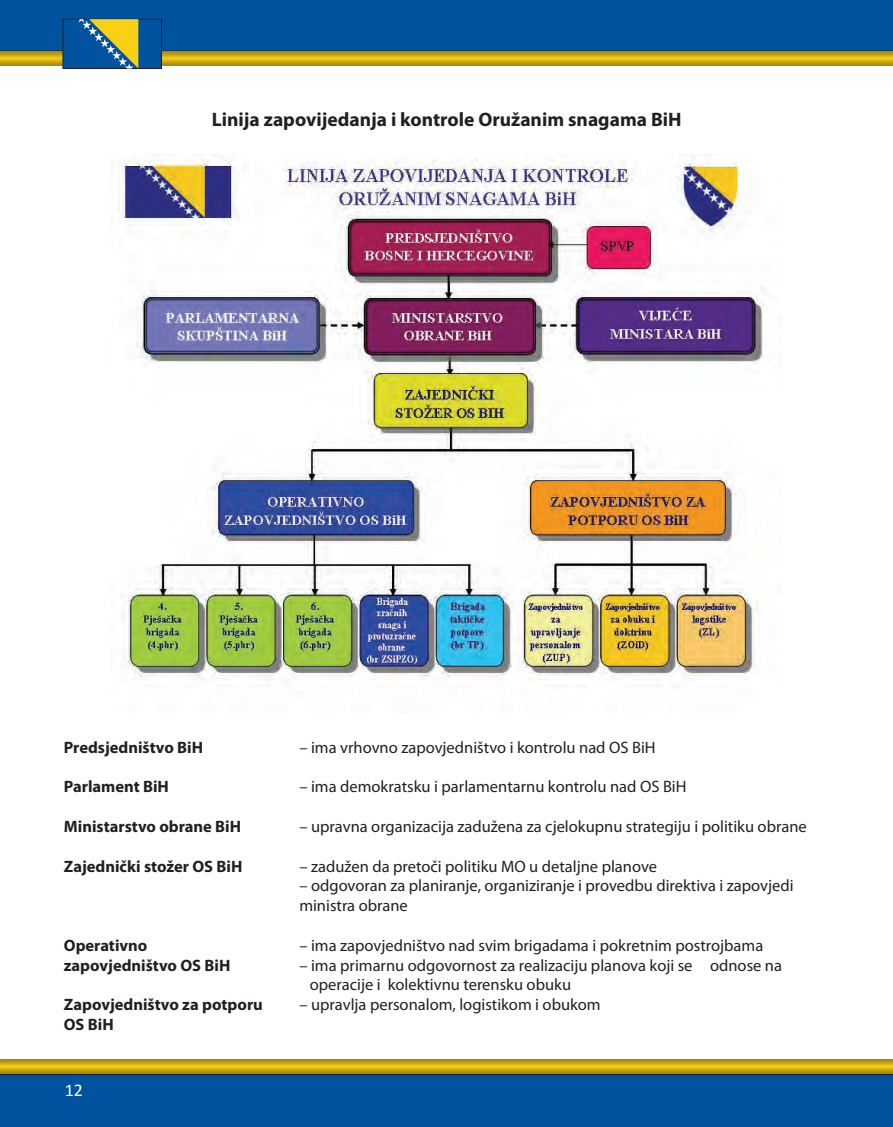
<style>
.page{position:relative;width:893px;height:1127px;background:#fff}
.page>*{position:absolute;margin:0;border:0;box-sizing:border-box;transform-origin:0 0}
.t1{font:700 19.5px "Myriad Pro";color:#231f20}
.t2{font:18px "Calibri";color:#fff}
.t3{font:16.5px/19.8px "Myriad Pro";color:#231f20}
.t4{font:700 16.5px "Myriad Pro";color:#231f20}
</style>
<div class="page">
<img style="left:118px;top:155px;width:649px;height:532px">
<div style="left:0;top:0;width:893px;height:51px;background:#0153a0"></div>
<div style="left:0;top:1075px;width:893px;height:52px;background:#0153a0"></div>
<div style="left:0;top:51px;width:893px;height:17px;background:#231f20;opacity:.5"></div>
<div style="left:0;top:1057px;width:893px;height:18px;background:#231f20;opacity:.5"></div>
<div style="left:63px;top:19px;width:98px;height:50px;background:#0153a0"></div>
<div style="left:63px;top:19px;width:99px;height:50px;border:1px solid #231f20"></div>
<svg style="left:79px;top:19px;width:59px;height:50px"></svg>
<p class="t1" style="left:212px;top:107px;width:471px">Linija zapovijedanja i kontrole Oružanim snagama BiH</p>
<p class="t4" style="left:64px;top:736px;width:141px">Predsjedništvo BiH</p>
<p class="t4" style="left:64px;top:776px;width:107px">Parlament BiH</p>
<p class="t4" style="left:64px;top:816px;width:179px">Ministarstvo obrane BiH</p>
<p class="t4" style="left:64px;top:855px;width:180px">Zajednički stožer OS BiH</p>
<p class="t4" style="left:64px;top:934px;width:85px">Operativno</p>
<p class="t4" style="left:64px;top:954px;width:168px">zapovjedništvo OS BiH</p>
<p class="t4" style="left:64px;top:994px;width:201px">Zapovjedništvo za potporu</p>
<p class="t4" style="left:64px;top:1014px;width:51px">OS BiH</p>
<p class="t2" style="left:65px;top:1078px;width:20px">12</p>
<p class="t3" style="left:299px;top:737px;width:358px">– ima vrhovno zapovjedništvo i kontrolu nad OS BiH</p>
<p class="t3" style="left:299px;top:777px;width:389px">– ima demokratsku i parlamentarnu kontrolu nad OS BiH</p>
<p class="t3" style="left:299px;top:816px;width:509px">– upravna organizacija zadužena za cjelokupnu strategiju i politiku obrane</p>
<p class="t3" style="left:299px;top:856px;width:359px">– zadužen da pretoči politiku MO u detaljne planove</p>
<p class="t3" style="left:299px;top:876px;width:496px">– odgovoran za planiranje, organiziranje i provedbu direktiva i zapovjedi ministra obrane</p>
<p class="t3" style="left:299px;top:935px;width:465px">– ima zapovjedništvo nad svim brigadama i pokretnim postrojbama</p>
<p class="t3" style="left:310px;top:955px;width:474px;text-indent:-10px">– ima primarnu odgovornost za realizaciju planova koji se odnose na operacije i kolektivnu terensku obuku</p>
<p class="t3" style="left:299px;top:994px;width:303px">– upravlja personalom, logistikom i obukom</p>
</div>
